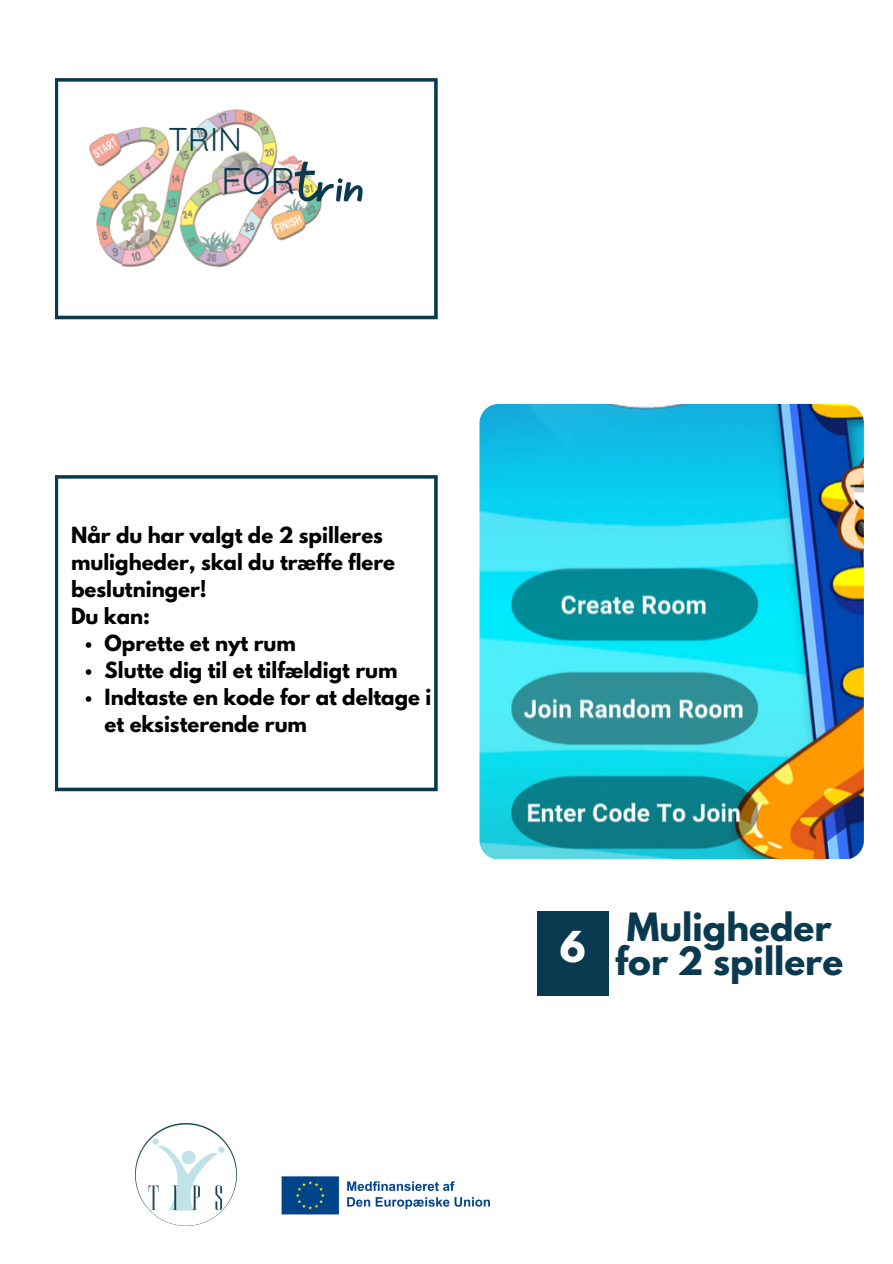
<style>
.page{position:relative;width:893px;height:1264px;background:#fff}
.page>*{position:absolute;margin:0;border:0;box-sizing:border-box;transform-origin:0 0}
.t1{font:61.8px "Sweet Apricot";color:#0a3a4f}
.t2{font:700 37.65px "League Spartan";color:#fff}
.t3{font:37.05px "Quicksand";color:#0a3a4f}
.t4{font:700 34.5px/34.8px "League Spartan";color:#0a3a4f;text-align:center}
.t5{font:33px "Quicksand";color:#0a3a4f}
.t6{font:700 19.65px/27px "League Spartan";color:#000}
</style>
<div class="page">
<svg style="left:55px;top:78px;width:382px;height:241px"></svg>
<div style="left:537px;top:910px;width:71px;height:85px;background:#0a3a4f"></div>
<img style="left:136px;top:1123px;width:100px;height:101px">
<img style="left:479px;top:404px;width:384px;height:454px;border-radius:19px">
<svg style="left:55px;top:475px;width:382px;height:316px"></svg>
<svg style="left:86px;top:642px;width:5px;height:6px"></svg>
<svg style="left:86px;top:669px;width:5px;height:6px"></svg>
<svg style="left:86px;top:696px;width:5px;height:6px"></svg>
<img style="left:281px;top:1176px;width:210px;height:39px">
<h5 class="t5" style="left:168px;top:118px;width:76px">TRIN</h5>
<h1 class="t3" style="left:221px;top:156px;width:76px">FOR</h1>
<h2 class="t1" style="left:300px;top:144px;width:69px">trin</h2>
<p class="t6" style="left:71px;top:524px;width:325px">Når du har valgt de 2 spilleres muligheder, skal du træffe flere beslutninger!<br>Du kan:</p>
<p class="t6" style="left:105px;top:632px;width:193px">Oprette et nyt rum</p>
<p class="t6" style="left:105px;top:659px;width:294px">Slutte dig til et tilfældigt rum</p>
<h3 class="t6" style="left:105px;top:686px;width:328px">Indtaste en kode for at deltage i et eksisterende rum</h3>
<p class="t2" style="left:560px;top:928px;width:27px">6</p>
<p class="t4" style="left:615px;top:913px;width:229px">Muligheder for 2 spillere</p>
</div>
